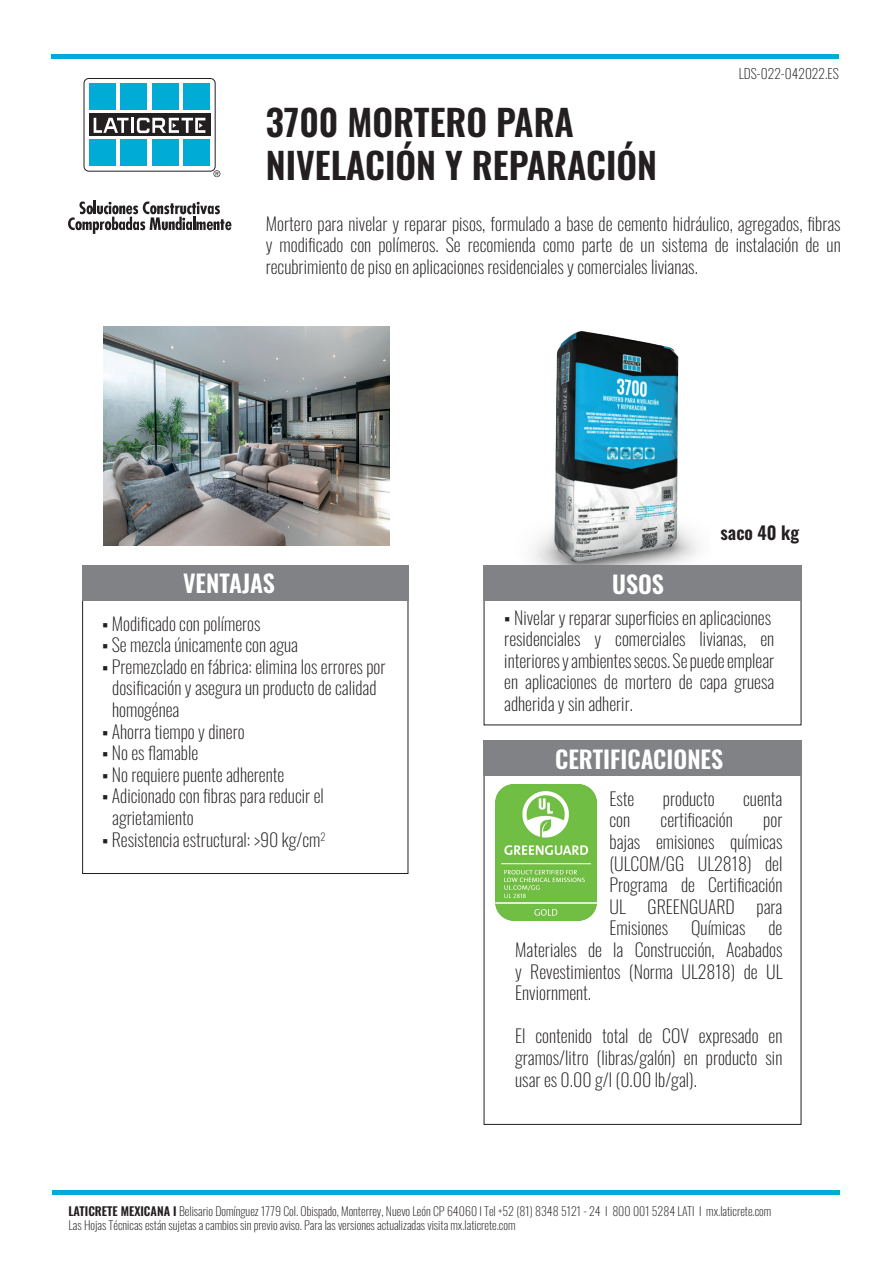
<style>
.page{position:relative;width:893px;height:1263px;background:#fff}
.page>*{position:absolute;margin:0;border:0;box-sizing:border-box;transform-origin:0 0}
.t1{font:600 36px/43.2px "Oswald";color:#231f20}
.t2{font:600 24px "Oswald";color:#fff}
.t3{font:200 18px/21.6px "Oswald";color:#231f20;text-align:justify}
.t4{font:600 18px "Oswald";color:#231f20}
.t5{font:200 13.5px "Oswald";color:#231f20}
.t6{font:200 12px/13.5px "Oswald";color:#231f20}
.s1{font-family:"Calibri";font-weight:400}
.s2{font-weight:600}
</style>
<div class="page">
<hr style="left:51px;top:54px;width:788px;height:4px;background:#00acd5">
<hr style="left:52px;top:1191px;width:787px;height:4px;background:#00acd5">
<svg style="left:84px;top:78px;width:131px;height:93px"></svg>
<div style="left:84px;top:78px;width:131px;height:93px;border:1px solid #231f20;border-radius:5px"></div>
<div style="left:89px;top:140px;width:26px;height:26px;background:#00acd5"></div>
<div style="left:120px;top:140px;width:27px;height:26px;background:#00acd5"></div>
<div style="left:152px;top:140px;width:26px;height:26px;background:#00acd5"></div>
<div style="left:184px;top:140px;width:26px;height:26px;background:#00acd5"></div>
<div style="left:89px;top:114px;width:121px;height:22px;background:#231f20"></div>
<svg style="left:94px;top:118px;width:111px;height:15px"></svg>
<div style="left:89px;top:84px;width:26px;height:26px;background:#00acd5"></div>
<div style="left:120px;top:84px;width:27px;height:26px;background:#00acd5"></div>
<div style="left:152px;top:84px;width:26px;height:26px;background:#00acd5"></div>
<div style="left:184px;top:84px;width:26px;height:26px;background:#00acd5"></div>
<svg style="left:213px;top:170px;width:7px;height:7px"></svg>
<svg style="left:68px;top:201px;width:163px;height:33px"></svg>
<img style="left:492px;top:331px;width:218px;height:235px">
<div style="left:483px;top:566px;width:319px;height:35px;background:#808285"></div>
<div style="left:483px;top:740px;width:319px;height:35px;background:#808285"></div>
<div style="left:82px;top:566px;width:327px;height:35px;background:#808285"></div>
<img style="left:103px;top:326px;width:286px;height:220px">
<img style="left:495px;top:784px;width:102px;height:137px">
<p class="t5" style="left:739px;top:62px;width:102px">LDS-022-042022.ES</p>
<h1 class="t1" style="left:266px;top:103px;width:393px">3700 MORTERO PARA<br>NIVELACIÓN Y REPARACIÓN</h1>
<p class="t3" style="left:266px;top:210px;width:576px">Mortero para nivelar y reparar pisos, formulado a base de cemento hidráulico, agregados, fibras y modificado con polímeros. Se recomienda como parte de un sistema de instalación de un recubrimiento de piso en aplicaciones residenciales y comerciales livianas.</p>
<h2 class="t2" style="left:183px;top:571px;width:94px">VENTAJAS</h2>
<p class="t3" style="left:102px;top:610px;width:160px"><span class="s1">▪</span> Modificado con polímeros</p>
<p class="t3" style="left:102px;top:632px;width:198px"><span class="s1">▪</span> Se mezcla únicamente con agua</p>
<p class="t3" style="left:112px;top:653px;width:275px;text-align:left;text-indent:-10px"><span class="s1">▪</span> Premezclado en fábrica: elimina los errores por dosificación y asegura un producto de calidad homogénea</p>
<p class="t3" style="left:102px;top:718px;width:144px"><span class="s1">▪</span> Ahorra tiempo y dinero</p>
<p class="t3" style="left:102px;top:740px;width:98px"><span class="s1">▪</span> No es flamable</p>
<p class="t3" style="left:102px;top:761px;width:184px"><span class="s1">▪</span> No requiere puente adherente</p>
<p class="t3" style="left:112px;top:783px;width:213px;text-indent:-10px"><span class="s1">▪</span> Adicionado con fibras para reducir el agrietamiento</p>
<p class="t3" style="left:102px;top:826px;width:225px"><span class="s1">▪</span> Resistencia estructural: &gt;90 kg/cm<sup>2</sup></p>
<h2 class="t2" style="left:612px;top:572px;width:53px">USOS</h2>
<p class="t4" style="left:720px;top:523px;width:80px">saco 40 kg</p>
<p class="t3" style="left:504px;top:604px;width:271px;text-align:left"><span class="s1">▪</span> Nivelar y reparar superficies en aplicaciones residenciales y comerciales livianas, en interiores y ambientes secos. Se puede emplear en aplicaciones de mortero de capa gruesa adherida y sin adherir.</p>
<h2 class="t2" style="left:555px;top:747px;width:170px">CERTIFICACIONES</h2>
<p class="t3" style="left:609px;top:785px;width:26px">Este</p>
<p class="t3" style="left:663px;top:785px;width:53px">producto</p>
<p class="t3" style="left:743px;top:785px;width:41px">cuenta</p>
<p class="t3" style="left:609px;top:807px;width:22px">con</p>
<p class="t3" style="left:661px;top:807px;width:74px">certificación</p>
<p class="t3" style="left:609px;top:807px;width:174px;text-indent:154px">por bajas emisiones químicas (ULCOM/GG UL2818) del Programa de Certificación UL GREENGUARD para Emisiones</p>
<p class="t3" style="left:691px;top:915px;width:56px">Químicas</p>
<p class="t3" style="left:515px;top:915px;width:269px;text-indent:253px">de Materiales de la Construcción, Acabados y Revestimientos (Norma UL2818) de UL Enviornment.</p>
<p class="t3" style="left:515px;top:1023px;width:269px">El contenido total de COV expresado en gramos/litro (libras/galón) en producto sin usar es 0.00 g/l (0.00 lb/gal).</p>
<p class="t6" style="left:68px;top:1203px;width:704px"><span class="s2">LATICRETE MEXICANA I</span> Belisario Domínguez 1779 Col. Obispado, Monterrey, Nuevo León CP 64060 I Tel +52 (81) 8348 5121 - 24 I 800 001 5284 LATI I mx.laticrete.com<br>Las Hojas Técnicas están sujetas a cambios sin previo aviso. Para las versiones actualizadas visita mx.laticrete.com</p>
</div>
